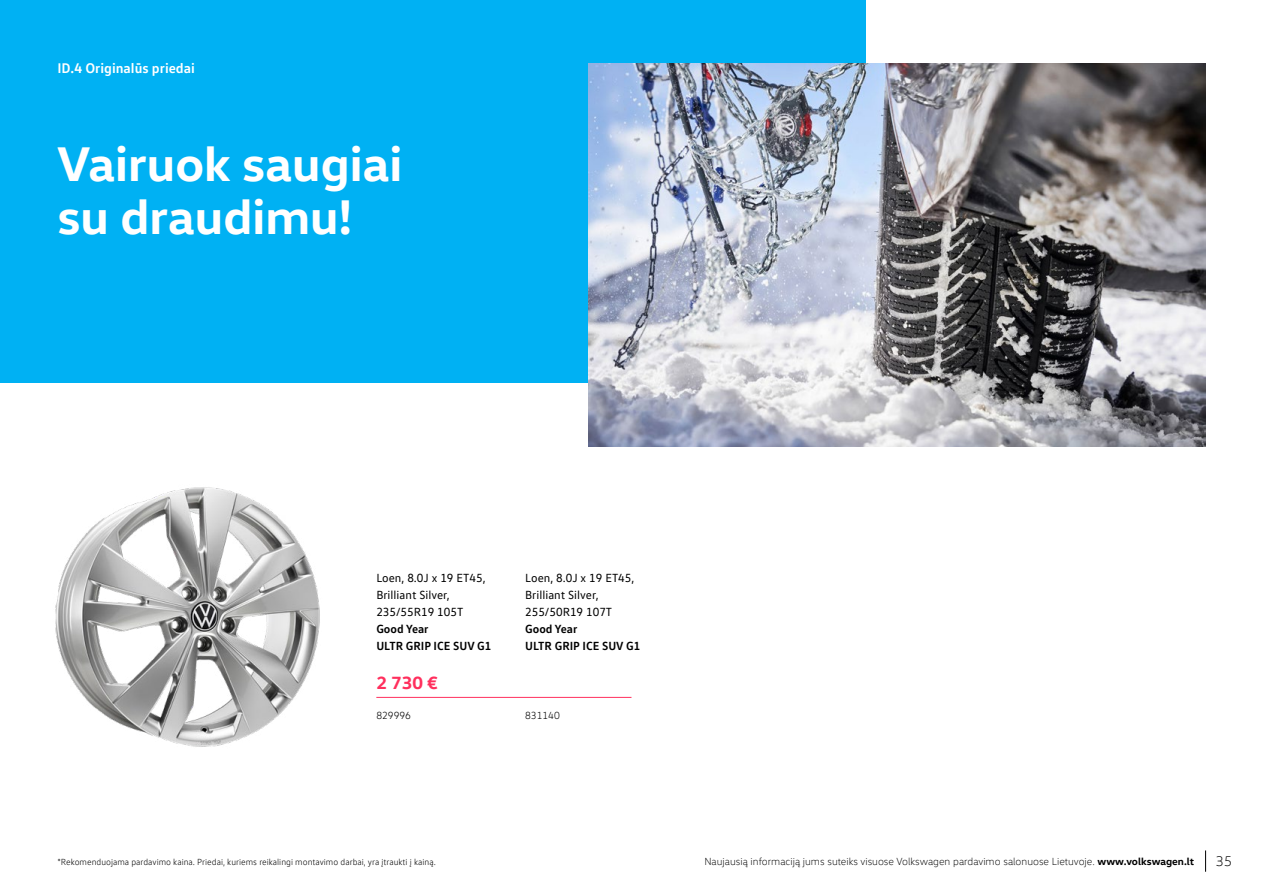
<style>
.page{position:relative;width:1263px;height:893px;background:#fff}
.page>*{position:absolute;margin:0;border:0;box-sizing:border-box;transform-origin:0 0}
.Virsraksts_L{font:700 49.5px/53.1px "VW Head";color:#fff}
.AKSE_cena{font:700 18px "VW Head";color:#ff2f5d}
.Virsraksts_M{font:700 14.25px "VW Text";color:#fff}
.t1{font:300 14.25px "VW Head";color:#000}
.pamats_nelīdzens_4mm{font:12px/17px "VW Text";color:#000}
.t2{font:300 10.5px "VW Head";color:#000}
.AKSE_kods{font:300 10.5px "VW Text";color:#000}
.AKSE_kods-2{font:300 9px "VW Text";color:#000}
.s1{font-weight:700}
</style>
<div class="page">
<svg style="left:1205px;top:850px;width:1px;height:22px"></svg>
<div style="left:0;top:0;width:865px;height:383px;background:#00b1f3"></div>
<img style="left:589px;top:64px;width:616px;height:382px">
<hr style="left:376px;top:697px;width:255px;height:1px;background:#ff2f5d">
<img style="left:55px;top:487px;width:265px;height:260px">
<p class="Virsraksts_M" style="left:57px;top:59px;width:139px">ID.4 Originalūs priedai</p>
<p class="Virsraksts_L" style="left:57px;top:135px;width:347px">Vairuok saugiai su draudimu!</p>
<p class="pamats_nelīdzens_4mm" style="left:376px;top:569px;width:117px">Loen, 8.0J x 19 ET45,<br>Brilliant Silver,<br>235/55R19 105T<br><span class="s1">Good Year<br>ULTR GRIP ICE SUV G1</span></p>
<p class="AKSE_cena" style="left:376px;top:671px;width:63px">2 730 €</p>
<p class="pamats_nelīdzens_4mm" style="left:525px;top:569px;width:117px">Loen, 8.0J x 19 ET45,<br>Brilliant Silver,<br>255/50R19 107T<br><span class="s1">Good Year<br>ULTR GRIP ICE SUV G1</span></p>
<p class="AKSE_kods" style="left:376px;top:709px;width:36px">829996</p>
<p class="AKSE_kods" style="left:525px;top:709px;width:36px">831140</p>
<p class="AKSE_kods-2" style="left:57px;top:856px;width:380px">*Rekomenduojama pardavimo kaina. Priedai, kuriems reikalingi montavimo darbai, yra įtraukti į kainą.</p>
<p class="t2" style="left:704px;top:855px;width:491px">Naujausią informaciją jums suteiks visuose Volkswagen pardavimo salonuose Lietuvoje. <span class="s1">www.volkswagen.lt</span></p>
<p class="t1" style="left:1215px;top:853px;width:18px">35</p>
</div>
